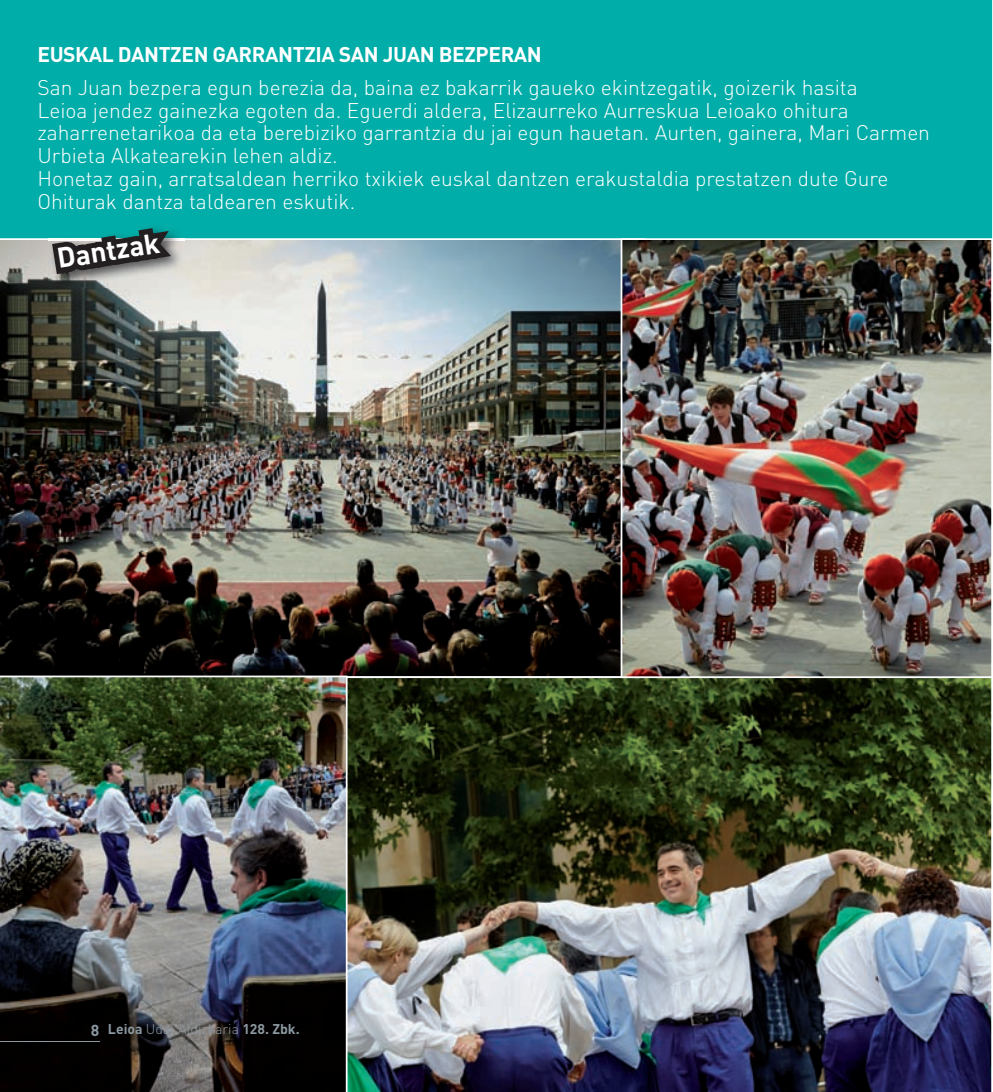
<style>
.page{position:relative;width:993px;height:1092px;background:#fff}
.page>*{position:absolute;margin:0;border:0;box-sizing:border-box;transform-origin:0 0}
.t1{font:700 28px "DIN";color:#fff}
.t2{font:300 21px/22.8px "DIN";color:#fff}
.t3{font:700 21px "DIN";letter-spacing:-.02em;color:#fff}
.t4{font:300 14px "DIN";color:#8b98a0}
.s1{font-weight:700;font-size:15.75px}
.s2{font-weight:700}
</style>
<div class="page">
<img style="left:347px;top:678px;width:645px;height:413px">
<div style="left:0;top:0;width:992px;height:238px;background:#00ada8"></div>
<img style="left:0;top:238px;width:620px;height:439px">
<img style="left:620px;top:238px;width:372px;height:439px">
<img style="left:48px;top:223px;width:136px;height:64px">
<svg style="left:46px;top:222px;width:133px;height:58px;background:#4e7674"></svg>
<img style="left:0;top:675px;width:347px;height:416px">
<hr style="left:0;top:1040px;width:99px;height:1px;background:#8b98a0">
<p class="t3" style="left:37px;top:41px;width:506px">EUSKAL DANTZEN GARRANTZIA SAN JUAN BEZPERAN</p>
<p class="t2" style="left:37px;top:76px;width:893px">san Juan bezpera egun berezia da, baina ez bakarrik gaueko ekintzegatik, goizerik hasita<br>Leioa jendez gainezka egoten da. eguerdi aldera, elizaurreko Aurreskua Leioako ohitura zaharrenetarikoa da eta berebiziko garrantzia du jai egun hauetan. Aurten, gainera, Mari carmen Urbieta Alkatearekin lehen aldiz.<br>Honetaz gain, arratsaldean herriko txikiek euskal dantzen erakustaldia prestatzen dute Gure ohiturak dantza taldearen eskutik.</p>
<h1 class="t1" style="left:54px;top:240px;width:105px;rotate:-9deg">DANTZAK</h1>
<p class="t4" style="left:91px;top:1020px;width:210px"><span class="s1">8</span> <span class="s2">LEIOA</span> Udal Aldizkaria <span class="s2">128. ZBK.</span></p>
</div>
